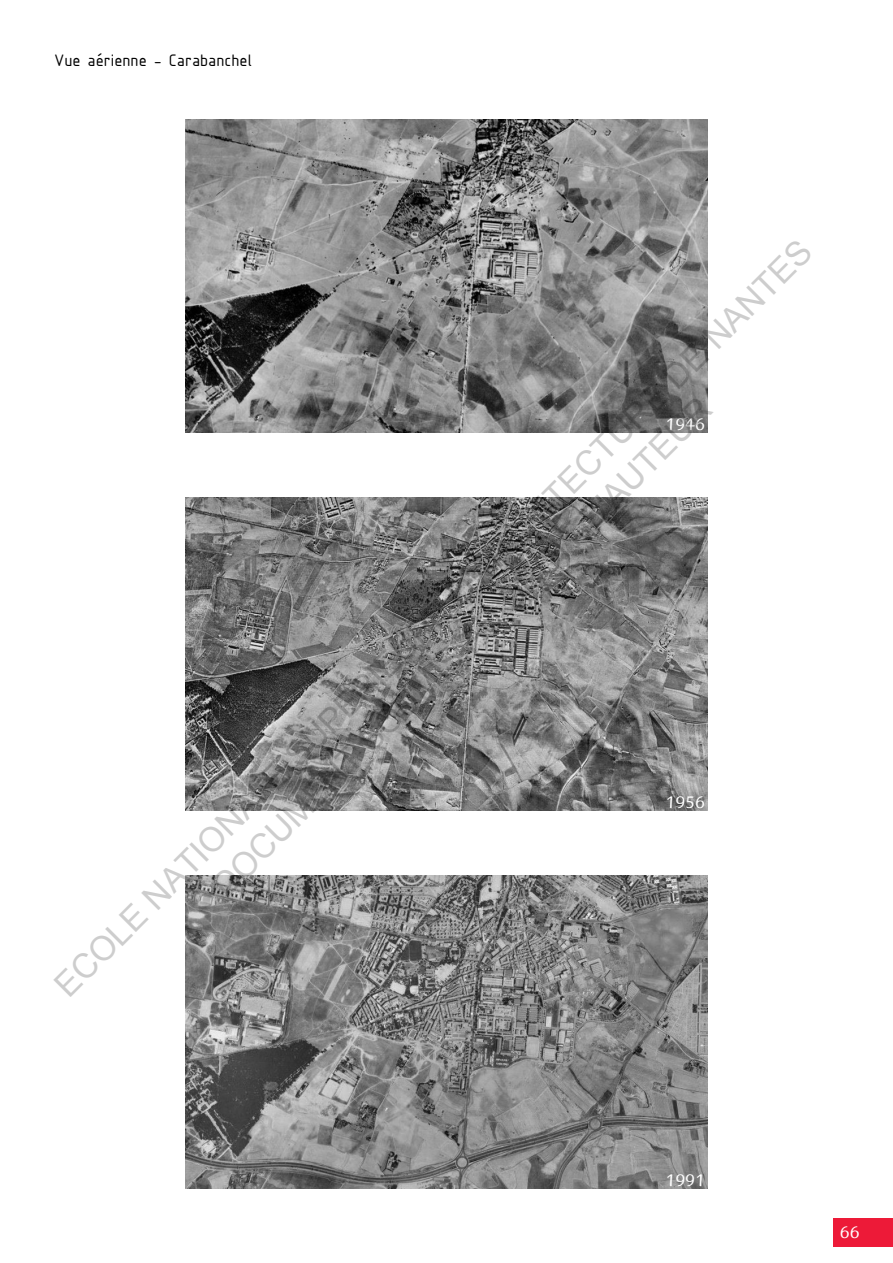
<style>
.page{position:relative;width:893px;height:1263px;background:#fff}
.page>*{position:absolute;margin:0;border:0;box-sizing:border-box;transform-origin:0 0}
.t1{font:33.9px/40.7px "Arial";color:rgb(0 0 0/.2);text-align:center}
.t2{font:18px "ISOCPEUR";color:#000}
.t3{font:18px "Briem Script Std";color:#fff}
</style>
<div class="page">
<div style="left:833px;top:1218px;width:60px;height:29px;background:#ed1a38"></div>
<img style="left:186px;top:120px;width:521px;height:313px">
<img style="left:186px;top:497px;width:521px;height:313px">
<img style="left:186px;top:875px;width:521px;height:313px">
<p class="t2" style="left:54px;top:48px;width:200px">Vue aérienne - Carabanchel</p>
<p class="t1" style="left:46px;top:977px;width:1056px;rotate:-45deg">ECOLE NATIONALE SUPERIEURE D'ARCHITECTURE DE NANTES<br>DOCUMENT SOUMIS AU DROIT D'AUTEUR</p>
<p class="t3" style="left:665px;top:414px;width:41px">1946</p>
<p class="t3" style="left:665px;top:792px;width:41px">1956</p>
<p class="t3" style="left:665px;top:1170px;width:41px">1991</p>
<p class="t3" style="left:840px;top:1222px;width:21px">66</p>
</div>
